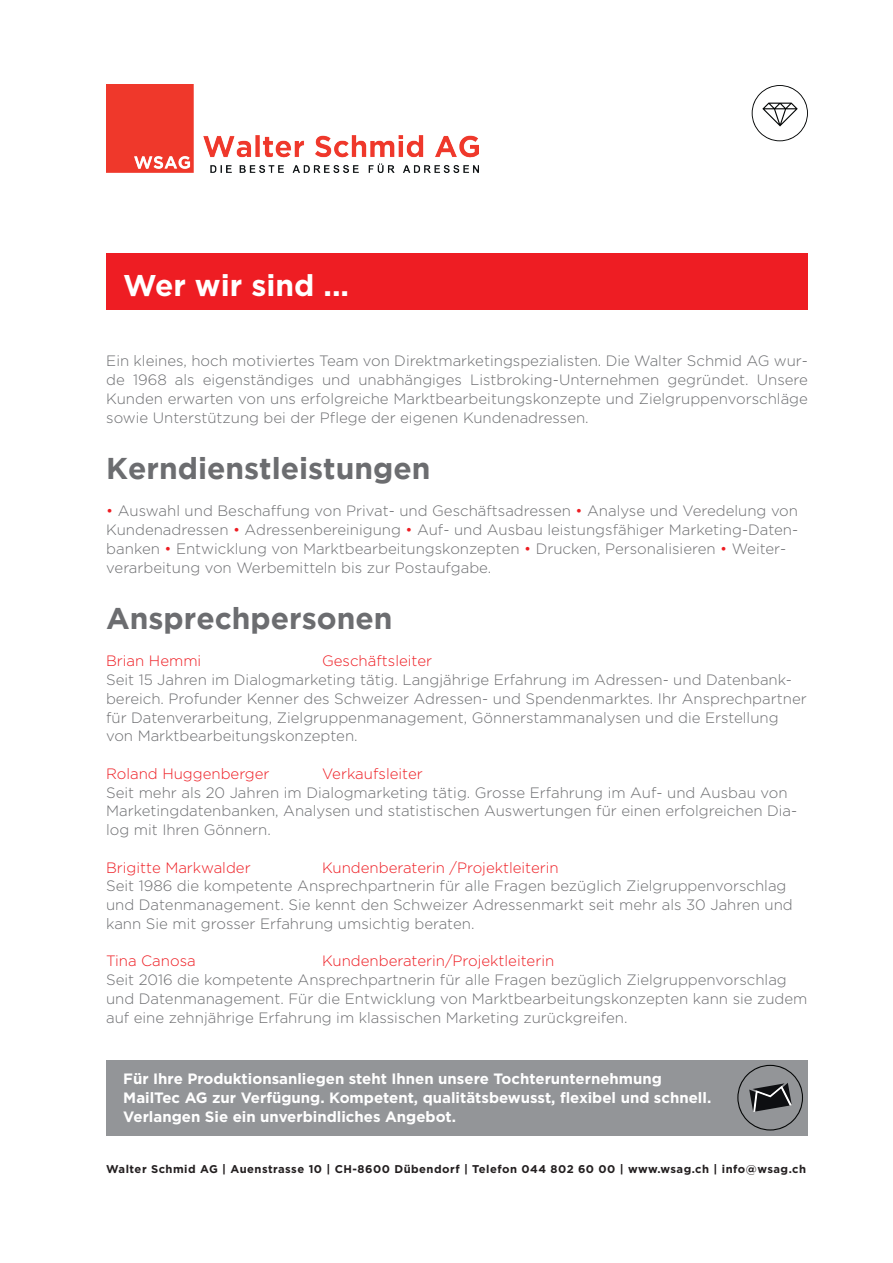
<style>
.page{position:relative;width:893px;height:1263px;background:#fff}
.page>*{position:absolute;margin:0;border:0;box-sizing:border-box;transform-origin:0 0}
.t1{font:700 30px "Gotham";color:#6c6d70}
.t2{font:700 30px "Gotham";color:#fff}
.t3{font:300 15px/18.8px "Gotham";color:#6c6d70}
.t4{font:700 15px/18.8px "Gotham";color:#fff}
.t5{font:300 15px "Gotham";color:#ee1d23}
.t6{font:700 11.25px "Gotham";letter-spacing:.045em;color:#231f20}
.s1{color:#ee1d23}
</style>
<div class="page">
<img style="left:106px;top:85px;width:373px;height:88px">
<svg style="left:752px;top:85px;width:56px;height:56px"></svg>
<div style="left:106px;top:254px;width:702px;height:56px;background:#ee1d23"></div>
<div style="left:106px;top:1060px;width:702px;height:75px;background:#939598"></div>
<svg style="left:737px;top:1065px;width:66px;height:65px"></svg>
<h1 class="t2" style="left:123px;top:268px;width:227px">Wer wir sind ...</h1>
<p class="t3" style="left:106px;top:351px;width:703px;text-align:justify">Ein kleines, hoch motiviertes Team von Direktmarketingspezialisten. Die Walter Schmid AG wur&shy;de 1968 als eigenständiges und unabhängiges Listbroking-Unternehmen gegründet. Unsere Kunden erwarten von uns erfolgreiche Marktbearbeitungskonzepte und Zielgruppenvorschläge sowie Unterstützung bei der Pflege der eigenen Kundenadressen.</p>
<h1 class="t1" style="left:106px;top:451px;width:326px">Kerndienstleistungen</h1>
<p class="t3" style="left:106px;top:501px;width:693px"><span class="s1">•</span> Auswahl und Beschaffung von Privat- und Geschäftsadressen <span class="s1">•</span> Analyse und Veredelung von Kundenadressen <span class="s1">•</span> Adressenbereinigung <span class="s1">•</span> Auf- und Ausbau leistungsfähiger Marketing-Daten&shy;banken <span class="s1">•</span> Entwicklung von Marktbearbeitungskonzepten <span class="s1">•</span> Drucken, Personalisieren <span class="s1">•</span> Weiter&shy;verarbeitung von Werbemitteln bis zur Postaufgabe.</p>
<h1 class="t1" style="left:106px;top:601px;width:288px">Ansprechpersonen</h1>
<p class="t5" style="left:106px;top:653px;width:97px">Brian Hemmi</p>
<p class="t5" style="left:322px;top:653px;width:111px">Geschäftsleiter</p>
<p class="t3" style="left:106px;top:670px;width:702px">Seit 15 Jahren im Dialogmarketing tätig. Langjährige Erfahrung im Adressen- und Datenbank&shy;bereich. Profunder Kenner des Schweizer Adressen- und Spendenmarktes. Ihr Ansprechpartner für Datenverarbeitung, Zielgruppenmanagement, Gönnerstammanalysen und die Erstellung von Marktbearbeitungskonzepten.</p>
<p class="t5" style="left:106px;top:765px;width:165px">Roland Huggenberger</p>
<p class="t5" style="left:322px;top:765px;width:102px">Verkaufsleiter</p>
<p class="t3" style="left:106px;top:783px;width:693px">Seit mehr als 20 Jahren im Dialogmarketing tätig. Grosse Erfahrung im Auf- und Ausbau von<br>Marketingdatenbanken, Analysen und statistischen Auswertungen für einen erfolgreichen Dia&shy;log mit Ihren Gönnern.</p>
<p class="t5" style="left:106px;top:859px;width:146px">Brigitte Markwalder</p>
<p class="t5" style="left:322px;top:859px;width:238px">Kundenberaterin /Projektleiterin</p>
<p class="t3" style="left:106px;top:876px;width:688px">Seit 1986 die kompetente Ansprechpartnerin für alle Fragen bezüglich Zielgruppenvorschlag und Datenmanagement. Sie kennt den Schweizer Adressenmarkt seit mehr als 30 Jahren und kann Sie mit grosser Erfahrung umsichtig beraten.</p>
<p class="t5" style="left:106px;top:953px;width:91px">Tina Canosa</p>
<p class="t5" style="left:322px;top:953px;width:234px">Kundenberaterin/Projektleiterin</p>
<p class="t3" style="left:106px;top:970px;width:703px">Seit 2016 die kompetente Ansprechpartnerin für alle Fragen bezüglich Zielgruppenvorschlag und Datenmanagement. Für die Entwicklung von Marktbearbeitungskonzepten kann sie zudem auf eine zehnjährige Erfahrung im klassischen Marketing zurückgreifen.</p>
<p class="t4" style="left:123px;top:1069px;width:589px">Für Ihre Produktionsanliegen steht Ihnen unsere Tochterunternehmung<br>MailTec AG zur Verfügung. Kompetent, qualitätsbewusst, flexibel und schnell.<br>Verlangen Sie ein unverbindliches Angebot.</p>
<p class="t6" style="left:106px;top:1162px;width:701px">Walter Schmid AG | Auenstrasse 10 | CH-8600 Dübendorf | Telefon 044 802 60 00 | www.wsag.ch | info@wsag.ch</p>
</div>
